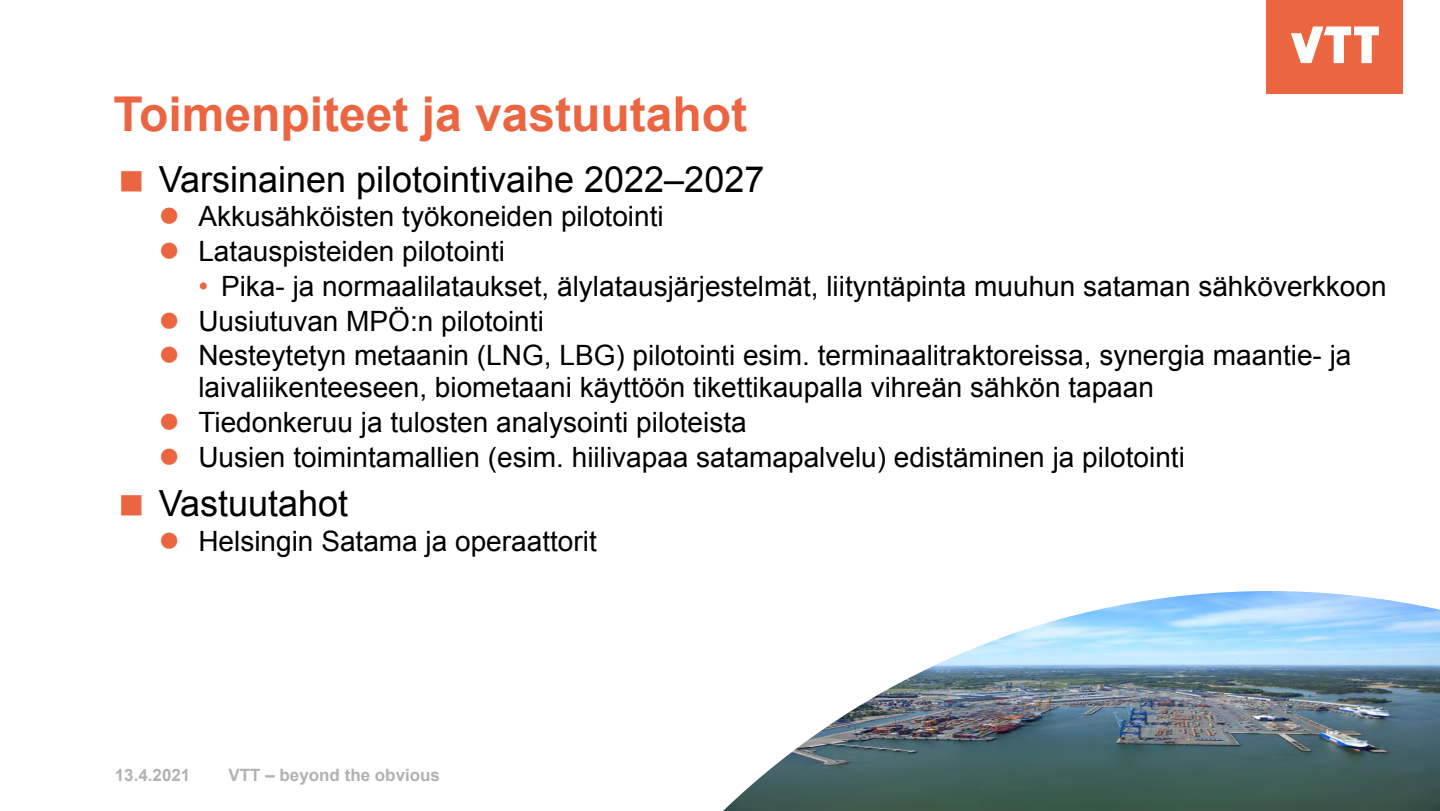
<style>
.page{position:relative;width:1440px;height:811px;background:#fff}
.page>*{position:absolute;margin:0;border:0;box-sizing:border-box;transform-origin:0 0}
._2_H2_SLIDE-OTSIKKO{font:700 48px "Arial";color:#ec6541}
.t1{font:36px "Arial";color:#000}
.t2{font:28px/32px "Arial";color:#000}
.t3{font:700 17px "Arial";color:#b1b2b3}
.s1{color:#ec6541}
</style>
<div class="page">
<div style="left:1267px;top:0;width:136px;height:94px;background:#ec6541"></div>
<svg style="left:1291px;top:26px;width:88px;height:37px"></svg>
<img style="left:723px;top:591px;width:717px;height:220px">
<h2 class="_2_H2_SLIDE-OTSIKKO" style="left:113px;top:82px;width:635px">Toimenpiteet ja vastuutahot</h2>
<p class="t1" style="left:159px;top:155px;width:607px">Varsinainen pilotointivaihe 2022–2027</p>
<p class="t2" style="left:198px;top:201px;width:467px">Akkusähköisten työkoneiden pilotointi</p>
<p class="t2" style="left:198px;top:236px;width:308px">Latauspisteiden pilotointi</p>
<p class="t2" style="left:198px;top:270px;width:1190px"><span class="s1">•</span> Pika- ja normaalilataukset, älylatausjärjestelmät, liityntäpinta muuhun sataman sähköverkkoon</p>
<p class="t2" style="left:198px;top:305px;width:347px">Uusiutuvan MPÖ:n pilotointi</p>
<p class="t2" style="left:198px;top:340px;width:1155px">Nesteytetyn metaanin (LNG, LBG) pilotointi esim. terminaalitraktoreissa, synergia maantie- ja laivaliikenteeseen, biometaani käyttöön tikettikaupalla vihreän sähkön tapaan</p>
<p class="t2" style="left:198px;top:406px;width:550px">Tiedonkeruu ja tulosten analysointi piloteista</p>
<p class="t2" style="left:198px;top:441px;width:988px">Uusien toimintamallien (esim. hiilivapaa satamapalvelu) edistäminen ja pilotointi</p>
<p class="t1" style="left:159px;top:479px;width:191px">Vastuutahot</p>
<p class="t2" style="left:198px;top:525px;width:400px">Helsingin Satama ja operaattorit</p>
<p class="t3" style="left:115px;top:763px;width:77px">13.4.2021</p>
<p class="t3" style="left:229px;top:763px;width:213px">VTT – beyond the obvious</p>
</div>
